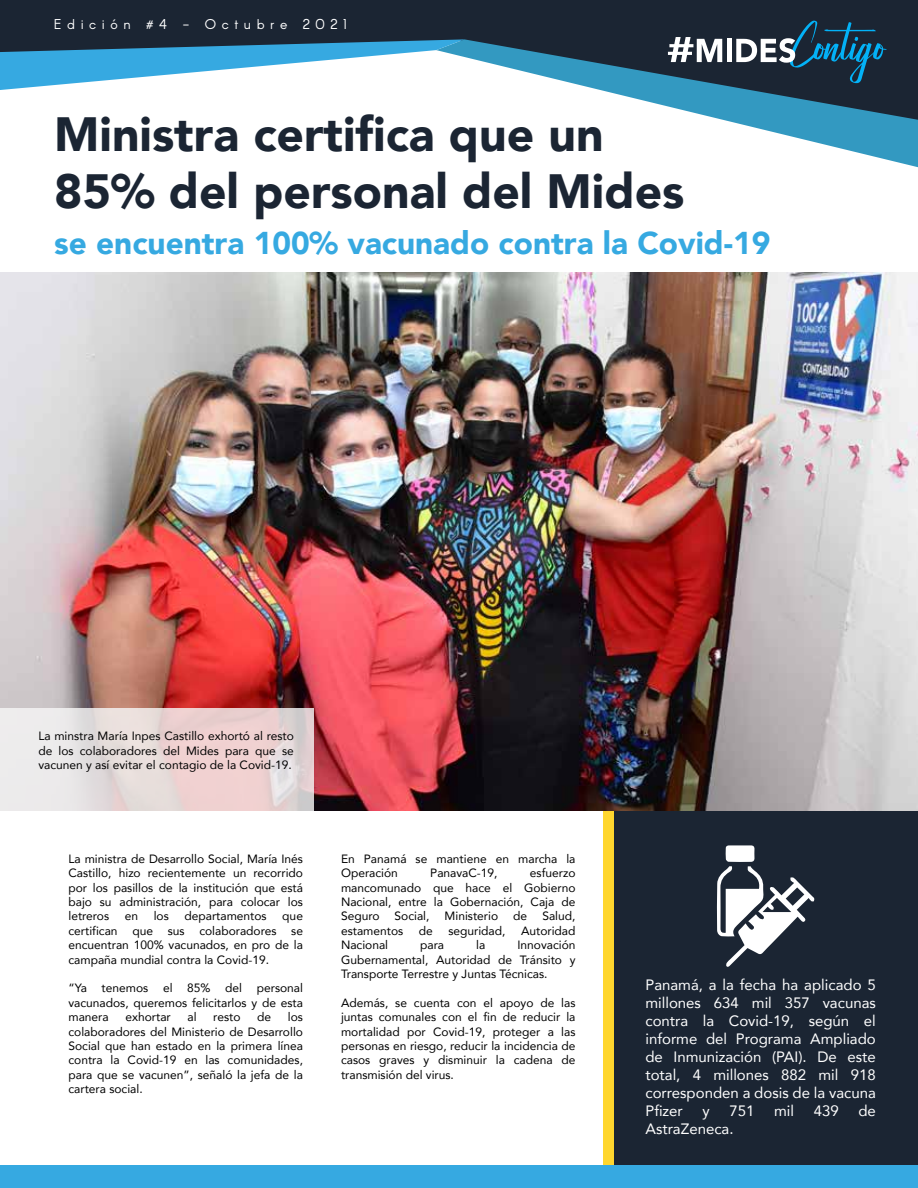
<style>
.page{position:relative;width:918px;height:1188px;background:#fff}
.page>*{position:absolute;margin:0;border:0;box-sizing:border-box;transform-origin:0 0}
.t1{font:900 48px/57.6px "Avenir";color:#1b2533}
.t2{font:900 31.5px "Avenir";color:#36a9e1}
.t3{font:15px/18px "Avenir";color:#fff;text-align:justify}
.t4{font:13.95px "Arcon";letter-spacing:.4em;color:#fff}
.t5{font:12px/14.4px "Avenir";color:#000;text-align:justify}
</style>
<div class="page">
<div style="left:0;top:0;width:918px;height:39px;background:#1b2533"></div>
<svg style="left:464px;top:39px;width:454px;height:128px"></svg>
<svg style="left:0;top:39px;width:464px;height:51px"></svg>
<div style="left:727px;top:39px;width:5px;height:23px;background:#fff"></div>
<svg style="left:736px;top:21px;width:151px;height:62px;background:#2b475a"></svg>
<svg style="left:668px;top:37px;width:54px;height:25px"></svg>
<div style="left:0;top:1165px;width:918px;height:23px;background:#36a9e1"></div>
<div style="left:605px;top:812px;width:313px;height:353px;background:#1b2533"></div>
<div style="left:603px;top:811px;width:11px;height:354px;background:#ffd62e"></div>
<img style="left:0;top:273px;width:918px;height:538px">
<svg style="left:0;top:708px;width:313px;height:103px;background:#e8dada"></svg>
<svg style="left:717px;top:845px;width:97px;height:122px"></svg>
<p class="t4" style="left:54px;top:15px;width:295px">Edición #4 - Octubre 2021</p>
<h1 class="t1" style="left:54px;top:104px;width:632px">Ministra certifica que un<br>85% del personal del Mides</h1>
<h2 class="t2" style="left:54px;top:216px;width:718px">se encuentra 100% vacunado contra la Covid-19</h2>
<p class="t5" style="left:38px;top:729px;width:257px">La minstra María Inpes Castillo exhortó al resto de los colaboradores del Mides para que se vacunen y así evitar el contagio de la Covid-19.</p>
<p class="t5" style="left:68px;top:851px;width:236px">La ministra de Desarrollo Social, María Inés Castillo, hizo recientemente un recorrido por los pasillos de la institución que está bajo su administración, para colocar los letreros</p>
<p class="t5" style="left:125px;top:909px;width:15px">en</p>
<p class="t5" style="left:154px;top:909px;width:17px">los</p>
<p class="t5" style="left:184px;top:909px;width:84px">departamentos</p>
<p class="t5" style="left:68px;top:909px;width:236px;text-indent:214px">que certifican que sus colaboradores se encuentran 100% vacunados, en pro de la campaña mundial contra la Covid-19.</p>
<p class="t5" style="left:68px;top:981px;width:236px">“Ya tenemos el 85% del personal vacunados, queremos felicitarlos y de esta manera</p>
<p class="t5" style="left:68px;top:1009px;width:236px;text-indent:219px">los colaboradores del Ministerio de Desarrollo Social que han estado en la primera línea contra la Covid-19 en las comunidades, para que se vacunen”, señaló la jefa de la cartera social.</p>
<p class="t5" style="left:125px;top:1009px;width:47px">exhortar</p>
<p class="t5" style="left:188px;top:1009px;width:11px">al</p>
<p class="t5" style="left:213px;top:1009px;width:29px">resto</p>
<p class="t5" style="left:257px;top:1009px;width:16px">de</p>
<p class="t5" style="left:341px;top:851px;width:236px">En Panamá se mantiene en marcha la<br>Operación</p>
<p class="t5" style="left:341px;top:865px;width:236px;text-indent:189px">esfuerzo mancomunado que hace el Gobierno Nacional, entre la Gobernación, Caja de Seguro</p>
<p class="t5" style="left:430px;top:865px;width:69px">PanavaC-19,</p>
<p class="t5" style="left:395px;top:909px;width:36px">Social,</p>
<p class="t5" style="left:445px;top:909px;width:55px">Ministerio</p>
<p class="t5" style="left:513px;top:909px;width:16px">de</p>
<p class="t5" style="left:542px;top:909px;width:35px">Salud,</p>
<p class="t5" style="left:341px;top:923px;width:64px">estamentos</p>
<p class="t5" style="left:419px;top:923px;width:16px">de</p>
<p class="t5" style="left:448px;top:923px;width:59px">seguridad,</p>
<p class="t5" style="left:521px;top:923px;width:56px">Autoridad</p>
<p class="t5" style="left:341px;top:937px;width:49px">Nacional</p>
<p class="t5" style="left:420px;top:937px;width:26px">para</p>
<p class="t5" style="left:476px;top:937px;width:11px">la</p>
<p class="t5" style="left:341px;top:937px;width:236px;text-indent:176px">Innovación Gubernamental, Autoridad de Tránsito y Transporte Terrestre y Juntas Técnicas.</p>
<p class="t5" style="left:341px;top:995px;width:236px">Además, se cuenta con el apoyo de las juntas comunales con el fin de reducir la mortalidad por Covid-19, proteger a las personas en riesgo, reducir la incidencia de casos graves y disminuir la cadena de transmisión del virus.</p>
<p class="t3" style="left:645px;top:975px;width:232px">Panamá, a la fecha ha aplicado 5 millones 634 mil 357 vacunas contra la Covid-19, según el informe del Programa Ampliado de Inmunización (PAI). De este total, 4 millones 882 mil 918 corresponden a dosis de la vacuna Pfizer</p>
<p class="t3" style="left:703px;top:1101px;width:9px">y</p>
<p class="t3" style="left:729px;top:1101px;width:27px">751</p>
<p class="t3" style="left:774px;top:1101px;width:21px">mil</p>
<p class="t3" style="left:814px;top:1101px;width:27px">439</p>
<p class="t3" style="left:858px;top:1101px;width:19px">de</p>
<p class="t3" style="left:645px;top:1119px;width:90px">AstraZeneca.</p>
</div>
